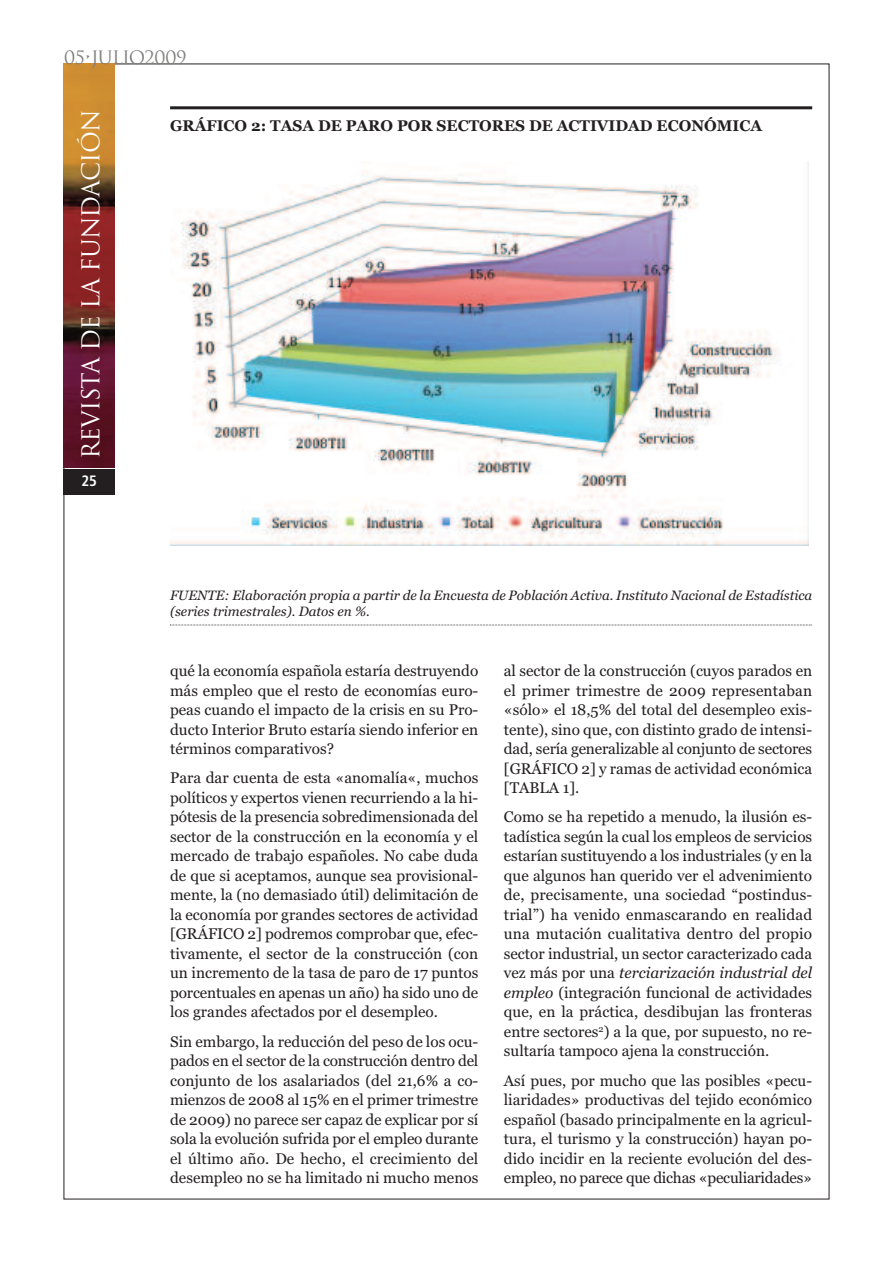
<style>
.page{position:relative;width:893px;height:1263px;background:#fff}
.page>*{position:absolute;margin:0;border:0;box-sizing:border-box;transform-origin:0 0}
.t1{font:24px "Trajan";letter-spacing:-.04em;color:#fff}
.t2{font:18px "Trajan";letter-spacing:-.04em;color:#807f7d}
.t3{font:15.3px/19.5px "Georgia";color:#231f20;text-align:justify}
.t4{font:700 15.3px "Georgia";color:#231f20}
.t5{font:700 condensed 15px "Frutiger";color:#fff}
.t6{font:italic 13.5px/16.5px "Georgia";color:#231f20}
.s1{font-style:italic}
</style>
<div class="page">
<div style="left:64px;top:469px;width:51px;height:25px;background:#231f20"></div>
<img style="left:64px;top:64px;width:51px;height:404px">
<hr style="left:170px;top:106px;width:642px;height:3px;background:#231f20">
<svg style="left:170px;top:625px;width:642px;height:1px"></svg>
<img style="left:170px;top:162px;width:638px;height:384px">
<p class="t2" style="left:64px;top:46px;width:125px">05•JULIO2009</p>
<p class="t1" style="left:76px;top:459px;width:351px;rotate:-90deg">revista DE LA FUNDACIÓN</p>
<p class="t5" style="left:81px;top:471px;width:17px">25</p>
<p class="t4" style="left:170px;top:117px;width:593px">GRÁFICO 2: TASA DE PARO POR SECTORES DE ACTIVIDAD ECONÓMICA</p>
<p class="t6" style="left:170px;top:587px;width:644px">FUENTE: Elaboración propia a partir de la Encuesta de Población Activa. Instituto Nacional de Estadística (series trimestrales). Datos en %.</p>
<p class="t3" style="left:170px;top:661px;width:310px">qué la economía española estaría destruyendo más empleo que el resto de economías euro&shy;peas cuando el impacto de la crisis en su Pro&shy;ducto Interior Bruto estaría siendo inferior en términos comparativos?</p>
<p class="t3" style="left:170px;top:768px;width:310px">Para dar cuenta de esta «anomalía«, muchos políticos y expertos vienen recurriendo a la hi&shy;pótesis de la presencia sobredimensionada del sector de la construcción en la economía y el mercado de trabajo españoles. No cabe duda de que si aceptamos, aunque sea provisional&shy;mente, la (no demasiado útil) delimitación de la economía por grandes sectores de actividad [GRÁFICO 2] podremos comprobar que, efec&shy;tivamente, el sector de la construcción (con un incremento de la tasa de paro de 17 puntos porcentuales en apenas un año) ha sido uno de los grandes afectados por el desempleo.</p>
<p class="t3" style="left:170px;top:1031px;width:310px">Sin embargo, la reducción del peso de los ocu&shy;pados en el sector de la construcción dentro del conjunto de los asalariados (del 21,6% a co&shy;mienzos de 2008 al 15% en el primer trimestre de 2009) no parece ser capaz de explicar por sí sola la evolución sufrida por el empleo durante el último año. De hecho, el crecimiento del desempleo no se ha limitado ni mucho menos</p>
<p class="t3" style="left:504px;top:661px;width:310px">al sector de la construcción (cuyos parados en el primer trimestre de 2009 representaban «sólo» el 18,5% del total del desempleo exis&shy;tente), sino que, con distinto grado de intensi&shy;dad, sería generalizable al conjunto de sectores [GRÁFICO 2] y ramas de actividad económica [TABLA 1].</p>
<p class="t3" style="left:504px;top:807px;width:310px">Como se ha repetido a menudo, la ilusión es&shy;tadística según la cual los empleos de servicios estarían sustituyendo a los industriales (y en la que algunos han querido ver el advenimiento de, precisamente, una sociedad “postindus&shy;trial”) ha venido enmascarando en realidad una mutación cualitativa dentro del propio sector industrial, un sector caracterizado cada vez más por una <span class="s1">terciarización industrial del empleo</span> (integración funcional de actividades que, en la práctica, desdibujan las fronteras entre sectores<sup>2</sup>) a la que, por supuesto, no re&shy;sultaría tampoco ajena la construcción.</p>
<p class="t3" style="left:504px;top:1070px;width:310px">Así pues, por mucho que las posibles «pecu&shy;liaridades» productivas del tejido económico español (basado principalmente en la agricul&shy;tura, el turismo y la construcción) hayan po&shy;dido incidir en la reciente evolución del des&shy;empleo, no parece que dichas «peculiaridades»</p>
</div>
